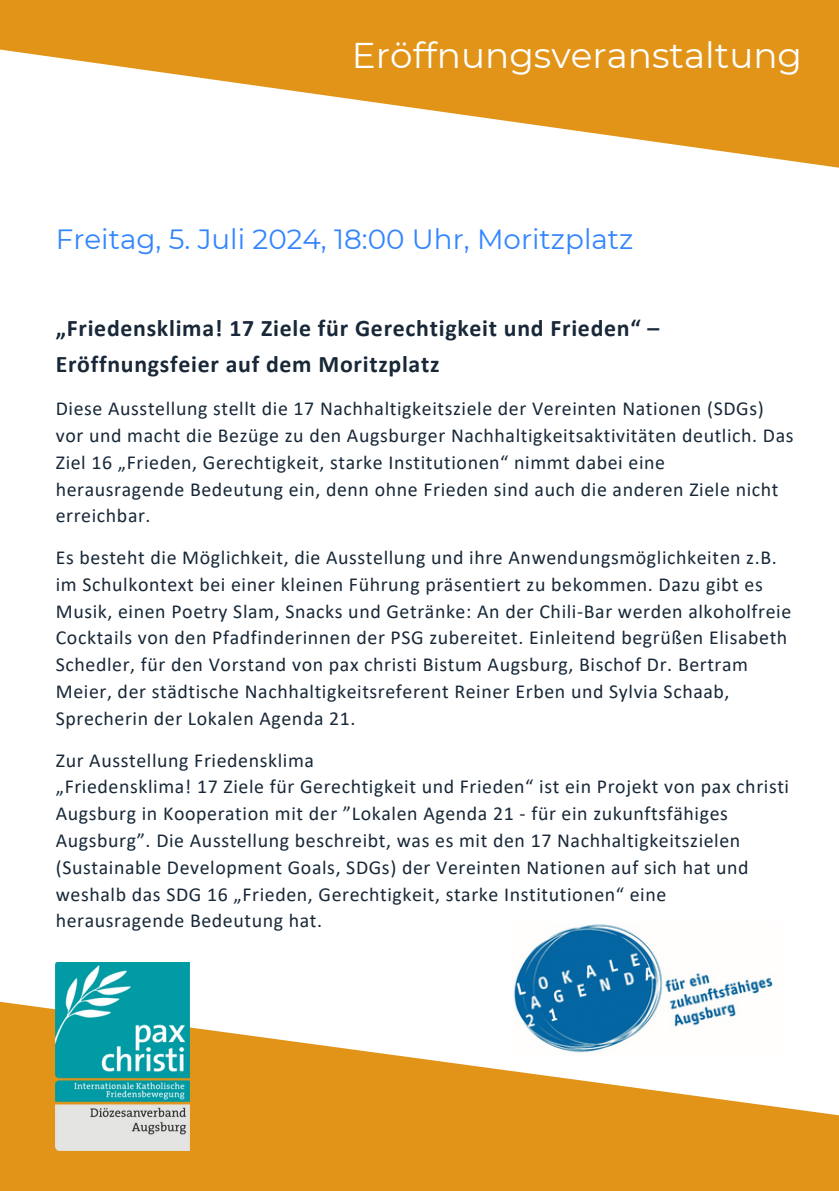
<style>
.page{position:relative;width:839px;height:1191px;background:#fff}
.page>*{position:absolute;margin:0;border:0;box-sizing:border-box;transform-origin:0 0}
.t1{font:35.8px "Montserrat";color:#fff}
.t2{font:27.8px "Montserrat";color:#3385ff}
.t3{font:700 23.8px/35.8px "Calibri";letter-spacing:.03em;color:#182838}
.t4{font:19.8px/26.8px "Calibri";letter-spacing:.03em;color:#182838}
</style>
<div class="page">
<svg style="left:0;top:992px;width:838px;height:199px;fill:#e19418"></svg>
<svg style="left:0;top:0;width:838px;height:168px;fill:#e19418"></svg>
<img style="left:56px;top:963px;width:133px;height:187px">
<img style="left:512px;top:924px;width:270px;height:133px">
<p class="t1" style="left:352px;top:33px;width:451px">Eröffnungsveranstaltung</p>
<h1 class="t2" style="left:56px;top:222px;width:579px">Freitag, 5. Juli 2024, 18:00 Uhr, Moritzplatz</h1>
<h2 class="t3" style="left:56px;top:312px;width:605px">„Friedensklima! 17 Ziele für Gerechtigkeit und Frieden“ –<br>Eröffnungsfeier auf dem Moritzplatz</h2>
<h3 class="t4" style="left:56px;top:397px;width:739px">Diese Ausstellung stellt die 17 Nachhaltigkeitsziele der Vereinten Nationen (SDGs) vor und macht die Bezüge zu den Augsburger Nachhaltigkeitsaktivitäten deutlich. Das Ziel 16 „Frieden, Gerechtigkeit, starke Institutionen“ nimmt dabei eine herausragende Bedeutung ein, denn ohne Frieden sind auch die anderen Ziele nicht erreichbar.</h3>
<p class="t4" style="left:56px;top:546px;width:737px">Es besteht die Möglichkeit, die Ausstellung und ihre Anwendungsmöglichkeiten z.B. im Schulkontext bei einer kleinen Führung präsentiert zu bekommen. Dazu gibt es Musik, einen Poetry Slam, Snacks und Getränke: An der Chili-Bar werden alkoholfreie Cocktails von den Pfadfinderinnen der PSG zubereitet. Einleitend begrüßen Elisabeth Schedler, für den Vorstand von pax christi Bistum Augsburg, Bischof Dr. Bertram Meier, der städtische Nachhaltigkeitsreferent Reiner Erben und Sylvia Schaab, Sprecherin der Lokalen Agenda 21.</p>
<p class="t4" style="left:56px;top:748px;width:260px">Zur Ausstellung Friedensklima</p>
<p class="t4" style="left:56px;top:775px;width:734px">„Friedensklima! 17 Ziele für Gerechtigkeit und Frieden“ ist ein Projekt von pax christi Augsburg in Kooperation mit der ”Lokalen Agenda 21 - für ein zukunftsfähiges Augsburg”. Die Ausstellung beschreibt, was es mit den 17 Nachhaltigkeitszielen (Sustainable Development Goals, SDGs) der Vereinten Nationen auf sich hat und weshalb das SDG 16 „Frieden, Gerechtigkeit, starke Institutionen“ eine herausragende Bedeutung hat.</p>
</div>
